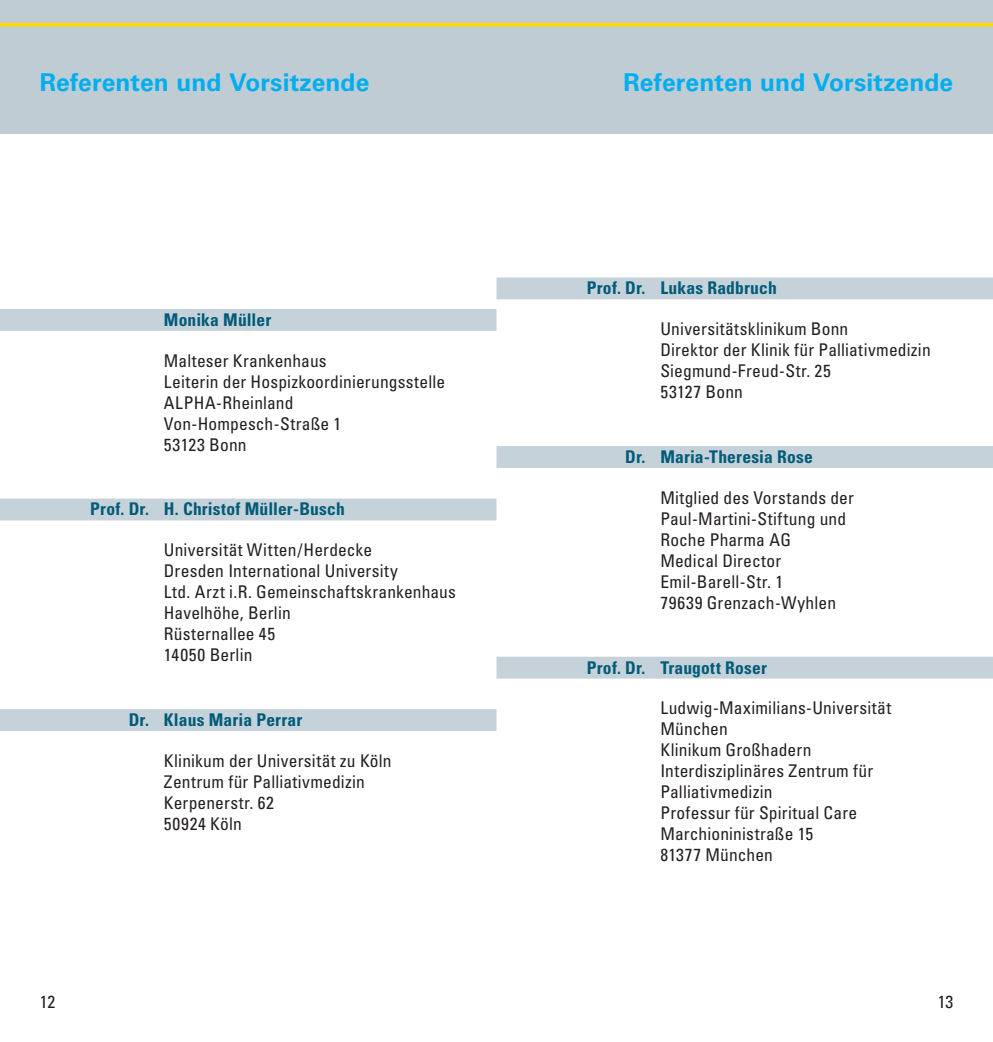
<style>
.page{position:relative;width:993px;height:1042px;background:#fff}
.page>*{position:absolute;margin:0;border:0;box-sizing:border-box;transform-origin:0 0}
.t1{font:700 24.5px "Univers";letter-spacing:.005em;color:#00aeef}
.normal_einzug{font:condensed 17.5px/21px "Univers";letter-spacing:.01em;color:#231f20}
.U3__rechte_Seite{font:700 condensed 17.5px "Univers";letter-spacing:.01em;color:#005b78}
.U3__linke_Seite{font:700 condensed 17.5px "Univers";letter-spacing:.01em;color:#005b78}
</style>
<div class="page">
<div style="left:0;top:0;width:992px;height:134px;background:#bfccd3"></div>
<svg style="left:0;top:23px;width:992px;height:4px;background:#f6d91a"></svg>
<div style="left:0;top:309px;width:496px;height:22px;background:#c6d2d9"></div>
<div style="left:0;top:498px;width:496px;height:22px;background:#c6d2d9"></div>
<div style="left:0;top:709px;width:496px;height:22px;background:#c6d2d9"></div>
<div style="left:496px;top:277px;width:496px;height:22px;background:#c6d2d9"></div>
<div style="left:496px;top:446px;width:496px;height:22px;background:#c6d2d9"></div>
<div style="left:496px;top:657px;width:496px;height:21px;background:#c6d2d9"></div>
<h1 class="t1" style="left:40px;top:68px;width:331px">Referenten und Vorsitzende</h1>
<h1 class="t1" style="left:623px;top:68px;width:331px">Referenten und Vorsitzende</h1>
<h1 class="t1" style="left:741px;top:68px;width:213px">Freitag, 25.11.2011</h1>
<p class="U3__linke_Seite" style="left:164px;top:309px;width:109px">Monika Müller</p>
<p class="normal_einzug" style="left:164px;top:350px;width:164px">Malteser Krankenhaus</p>
<p class="normal_einzug" style="left:164px;top:371px;width:283px">Leiterin der Hospizkoordinierungsstelle</p>
<p class="normal_einzug" style="left:164px;top:392px;width:131px">ALPHA-Rheinland</p>
<p class="normal_einzug" style="left:164px;top:413px;width:179px">Von-Hompesch-Straße 1</p>
<p class="normal_einzug" style="left:164px;top:434px;width:84px">53123 Bonn</p>
<p class="U3__linke_Seite" style="left:90px;top:498px;width:256px">Prof. Dr. H. Christof Müller-Busch</p>
<p class="normal_einzug" style="left:164px;top:539px;width:210px">Universität Witten/Herdecke</p>
<p class="normal_einzug" style="left:164px;top:560px;width:235px">Dresden International University</p>
<p class="normal_einzug" style="left:164px;top:581px;width:293px">Ltd. Arzt i.R. Gemeinschaftskrankenhaus<br>Havelhöhe, Berlin</p>
<p class="normal_einzug" style="left:164px;top:623px;width:113px">Rüsternallee 45</p>
<p class="normal_einzug" style="left:164px;top:644px;width:90px">14050 Berlin</p>
<p class="U3__linke_Seite" style="left:129px;top:709px;width:175px">Dr. Klaus Maria Perrar</p>
<p class="normal_einzug" style="left:164px;top:750px;width:229px">Klinikum der Universität zu Köln</p>
<p class="normal_einzug" style="left:164px;top:771px;width:202px">Zentrum für Palliativmedizin</p>
<p class="normal_einzug" style="left:164px;top:792px;width:112px">Kerpenerstr. 62</p>
<p class="normal_einzug" style="left:164px;top:813px;width:79px">50924 Köln</p>
<p class="U3__rechte_Seite" style="left:586px;top:277px;width:191px">Prof. Dr. Lukas Radbruch</p>
<p class="normal_einzug" style="left:660px;top:318px;width:189px">Universitätsklinikum Bonn</p>
<p class="normal_einzug" style="left:660px;top:339px;width:272px">Direktor der Klinik für Palliativmedizin</p>
<p class="normal_einzug" style="left:660px;top:360px;width:172px">Siegmund-Freud-Str. 25</p>
<p class="normal_einzug" style="left:660px;top:381px;width:84px">53127 Bonn</p>
<p class="U3__rechte_Seite" style="left:625px;top:446px;width:189px">Dr. Maria-Theresia Rose</p>
<p class="normal_einzug" style="left:660px;top:487px;width:195px">Mitglied des Vorstands der<br>Paul-Martini-Stiftung und</p>
<p class="normal_einzug" style="left:660px;top:529px;width:132px">Roche Pharma AG</p>
<p class="normal_einzug" style="left:660px;top:550px;width:122px">Medical Director</p>
<p class="normal_einzug" style="left:660px;top:571px;width:124px">Emil-Barell-Str. 1</p>
<p class="normal_einzug" style="left:660px;top:592px;width:177px">79639 Grenzach-Wyhlen</p>
<p class="U3__rechte_Seite" style="left:586px;top:656px;width:181px">Prof. Dr. Traugott Roser</p>
<p class="normal_einzug" style="left:660px;top:697px;width:232px">Ludwig-Maximilians-Universität</p>
<p class="normal_einzug" style="left:660px;top:718px;width:69px">München</p>
<p class="normal_einzug" style="left:660px;top:739px;width:152px">Klinikum Großhadern</p>
<p class="normal_einzug" style="left:660px;top:760px;width:214px">Interdisziplinäres Zentrum für<br>Palliativmedizin</p>
<p class="normal_einzug" style="left:660px;top:802px;width:198px">Professur für Spiritual Care</p>
<p class="normal_einzug" style="left:660px;top:823px;width:154px">Marchioninistraße 15</p>
<p class="normal_einzug" style="left:660px;top:844px;width:114px">81377 München</p>
<p class="normal_einzug" style="left:40px;top:991px;width:17px">12</p>
<p class="normal_einzug" style="left:937px;top:991px;width:17px">13</p>
</div>
